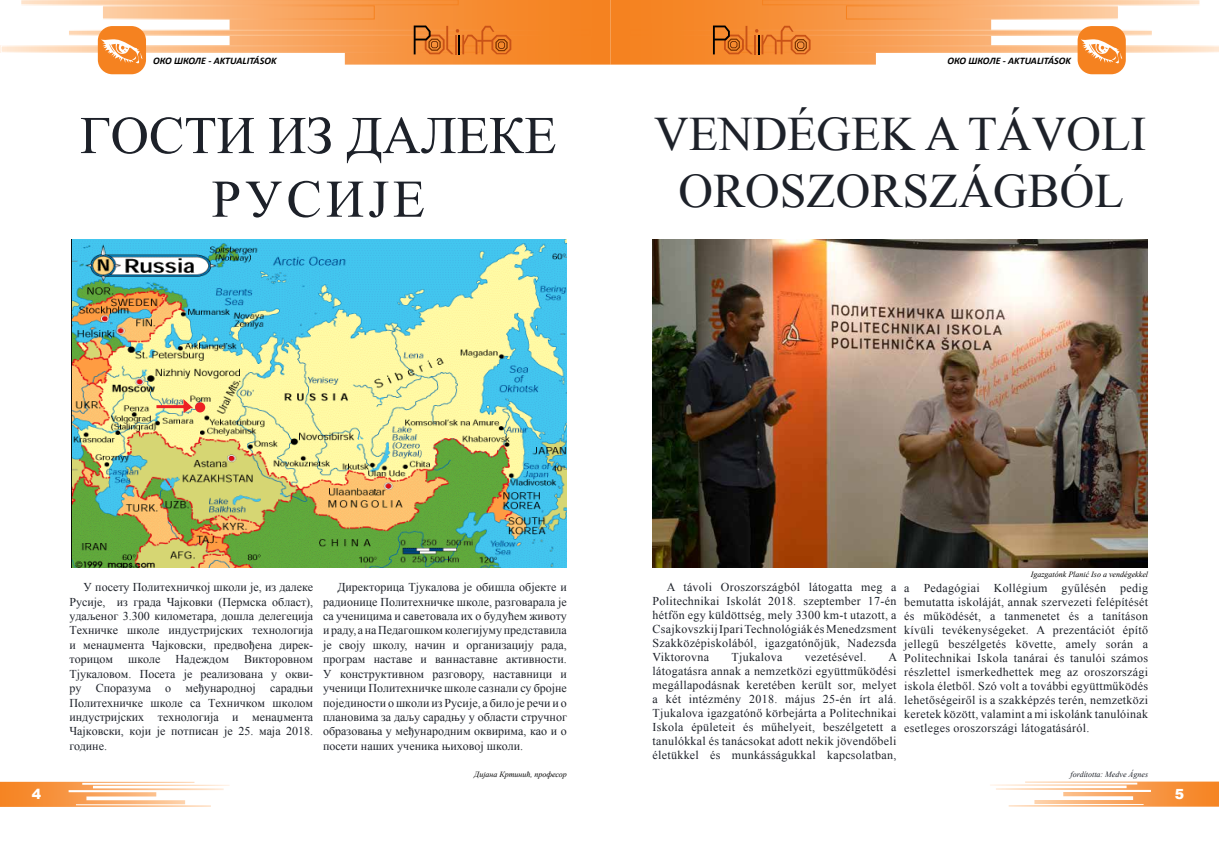
<style>
.page{position:relative;width:1219px;height:851px;background:#fff}
.page>*{position:absolute;margin:0;border:0;box-sizing:border-box;transform-origin:0 0}
.t1{font:53px/63.6px "Times New Roman";color:#1d2129;text-align:center}
.t2{font:48px/57.6px "Times New Roman";color:#1d2129;text-align:center}
.t3{font:900 14px "Arial";color:#fff}
.t4{font:12px/14.4px "Times New Roman";letter-spacing:.025em;color:#1d2129;text-align:justify}
.t5{font:12px "Times New Roman";color:#1d2129}
.t6{font:italic 700 10px "Calibri";color:#000}
.t7{font:italic 8px "Times New Roman";color:#000}
.t8{font:italic 8px "Times New Roman";color:#1d2129}
</style>
<div class="page">
<svg style="left:0;top:781px;width:230px;height:25px"></svg>
<svg style="left:990px;top:781px;width:229px;height:25px"></svg>
<svg style="left:0;top:0;width:1219px;height:75px"></svg>
<img style="left:652px;top:239px;width:496px;height:328px">
<img style="left:72px;top:239px;width:495px;height:328px">
<div style="left:195px;top:402px;width:10px;height:10px;background:#ed2124;border-radius:50%"></div>
<svg style="left:153px;top:395px;width:44px;height:21px"></svg>
<p class="t6" style="left:153px;top:54px;width:125px">ОКО ШКОЛЕ - AKTUALITÁSOK</p>
<p class="t6" style="left:948px;top:54px;width:125px">ОКО ШКОЛЕ - AKTUALITÁSOK</p>
<h1 class="t1" style="left:80px;top:102px;width:478px">ГОСТИ ИЗ ДАЛЕКЕ<br>РУСИЈЕ</h1>
<h2 class="t2" style="left:654px;top:103px;width:494px">VENDÉGEK A TÁVOLI<br>OROSZORSZÁGBÓL</h2>
<p class="t7" style="left:1031px;top:569px;width:119px">Igazgatónk Planić Iso a vendégekkel</p>
<p class="t4" style="left:69px;top:579px;width:245px;text-indent:14px">У посету Политехничкој школи је, из далеке Русије, из града Чајковки (Пермска област), удаљеног 3.300 километара, дошла делегеција Техничке школе индустријских технологија и менаџмента Чајковски, предвођена дирек&shy;торицом</p>
<p class="t4" style="left:69px;top:651px;width:245px;text-indent:175px">Викторовном Тјукаловом. Посета је реализована у окви&shy;ру Споразума о међународној сарадњи Политехничке школе са Техничком школом индустријских технологија и менаџмента Чајковски, који је потписан је 25. маја 2018. године.</p>
<p class="t4" style="left:128px;top:651px;width:34px">школе</p>
<p class="t5" style="left:176px;top:650px;width:55px">Надеждом</p>
<p class="t4" style="left:323px;top:579px;width:245px;text-indent:14px">Директорица Тјукалова је обишла објекте и радионице Политехничке школе, разговарала је са ученицима и саветовала их о будућем животу и раду, а на Педагошком колегијуму представила је своју школу, начин и организацију рада, програм наставе и ваннаставне активности.<br>У конструктивном разговору, наставници и ученици Политехничке школе сазнали су бројне појединости о школи из Русије, а било је речи и о плановима за даљу сарадњу у области стручног образовања у међународним оквирима, као и о посети наших ученика њиховој школи.</p>
<p class="t4" style="left:652px;top:579px;width:245px;line-height:14px;text-indent:14px">A távoli Oroszországból látogatta meg a Politechnikai Iskolát 2018. szeptember 17-én hétfőn egy küldöttség, mely 3300 km-t utazott, a Csajkovszkij Ipari Technológiák és Menedzsment Szakközépiskolából, igazgatónőjük, Nadezsda Viktorovna</p>
<p class="t4" style="left:904px;top:580px;width:245px;line-height:14px">a Pedagógiai Kollégium gyűlésén pedig bemutatta iskoláját, annak szervezeti felépítését és működését, a tanmenetet és a tanításon kívüli tevékenységeket. A prezentációt építő jellegű beszélgetés követte, amely során a Politechnikai Iskola tanárai és tanulói számos részlettel ismerkedhettek meg az oroszországi iskola életből. Szó volt a további együttműködés lehetőségeiről is a szakképzés terén, nemzetközi keretek között, valamint a mi iskolánk tanulóinak esetleges oroszországi látogatásáról.</p>
<p class="t8" style="left:1071px;top:768px;width:79px">fordította: Medve Ágnes</p>
<p class="t4" style="left:731px;top:649px;width:53px">Tjukalova</p>
<p class="t4" style="left:805px;top:649px;width:63px">vezetésével.</p>
<p class="t4" style="left:652px;top:649px;width:246px;line-height:14px;text-indent:236px">A látogatásra annak a nemzetközi együttműködési megállapodásnak keretében került sor, melyet a két intézmény 2018. május 25-én írt alá.<br>Tjukalova igazgatónő körbejárta a Politechnikai Iskola épületeit és műhelyeit, beszélgetett a tanulókkal és tanácsokat adott nekik jövendőbeli életükkel és munkásságukkal kapcsolatban,</p>
<p class="t7" style="left:474px;top:768px;width:94px">Дијана Кртинић, професор</p>
<p class="t3" style="left:32px;top:783px;width:11px">4</p>
<p class="t3" style="left:1175px;top:783px;width:11px">5</p>
</div>
